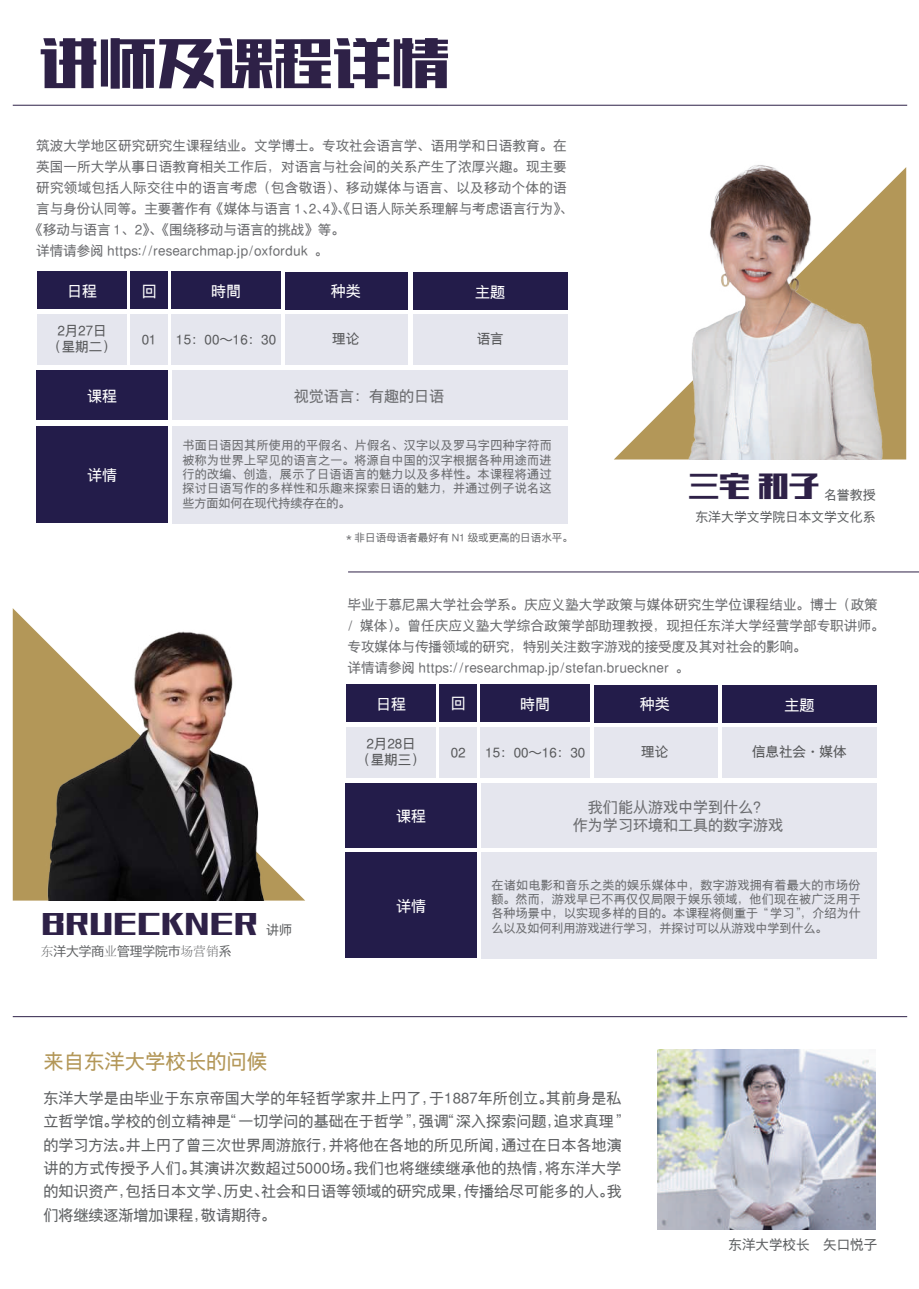
<style>
.page{position:relative;width:919px;height:1289px;background:#fff}
.page>*{position:absolute;margin:0;border:0;box-sizing:border-box;transform-origin:0 0}
.t1{font:58.65px "Tensentype Xi Chao Hei J";color:#2e2147}
.t2{font:30.6px "Tensentype Chao Hei J";color:#2e2147}
.t3{font:20.4px "Tensentype Jia Li Zhong Hei GB18030";color:#b39758}
.t4{font:15px/23.4px "Tensentype Jia Li Zhong Hei GB18030";color:#606264}
.t5{font:15px/18px "Tensentype Jia Li Zhong Hei GB18030";color:#6c6d70;text-align:center}
.t6{font:15px "Tensentype Jia Li Zhong Hei GB18030";color:#fff}
.t7{font:13.5px/21px "Tensentype Jia Li Zhong Hei GB18030";letter-spacing:.01em;color:#6c6d70}
.t8{font:13.5px/16.2px "Tensentype Jia Li Zhong Hei GB18030";color:#57585a;text-align:center}
.t9{font:13.5px "Tensentype Jia Li Zhong Hei GB18030";color:#606264}
.t10{font:12.9px/21.6px "Tensentype Jia Li Zhong Hei GB18030";color:#606264;text-align:right}
.t11{font:12.75px "BIZ UDP Gothic";color:#606264}
.t12{font:12px/14.4px "Tensentype Jia Li Zhong Hei GB18030";letter-spacing:.015em;color:#6c6d70;text-align:justify}
.t13{font:10.5px "Tensentype Jia Li Zhong Hei GB18030";color:#6c6d70}
.s1{font-family:"Adobe Song Std";font-weight:300}
</style>
<div class="page">
<img style="left:657px;top:1049px;width:218px;height:180px">
<hr style="left:13px;top:105px;width:894px;height:1px;background:#2e2147">
<hr style="left:13px;top:1016px;width:894px;height:1px;background:#2e2147">
<div style="left:37px;top:271px;width:90px;height:38px;background:#231c4a"></div>
<div style="left:172px;top:271px;width:109px;height:38px;background:#231c4a"></div>
<div style="left:285px;top:272px;width:123px;height:37px;background:#231c4a"></div>
<div style="left:172px;top:426px;width:395px;height:97px;background:#e5e6ee"></div>
<div style="left:130px;top:271px;width:38px;height:38px;background:#231c4a"></div>
<div style="left:37px;top:314px;width:90px;height:50px;background:#e5e6ee"></div>
<div style="left:172px;top:314px;width:109px;height:50px;background:#e5e6ee"></div>
<div style="left:285px;top:314px;width:123px;height:50px;background:#e5e6ee"></div>
<div style="left:130px;top:314px;width:38px;height:50px;background:#e5e6ee"></div>
<div style="left:413px;top:314px;width:154px;height:50px;background:#e5e6ee"></div>
<div style="left:172px;top:370px;width:395px;height:50px;background:#e5e6ee"></div>
<div style="left:413px;top:272px;width:154px;height:37px;background:#231c4a"></div>
<div style="left:37px;top:370px;width:131px;height:50px;background:#231c4a"></div>
<div style="left:37px;top:426px;width:131px;height:96px;background:#231c4a"></div>
<div style="left:346px;top:684px;width:90px;height:37px;background:#231c4a"></div>
<div style="left:481px;top:684px;width:108px;height:37px;background:#231c4a"></div>
<div style="left:594px;top:684px;width:123px;height:38px;background:#231c4a"></div>
<div style="left:481px;top:852px;width:395px;height:106px;background:#e5e6ee"></div>
<div style="left:439px;top:684px;width:38px;height:37px;background:#231c4a"></div>
<div style="left:346px;top:727px;width:90px;height:50px;background:#e5e6ee"></div>
<div style="left:481px;top:727px;width:108px;height:50px;background:#e5e6ee"></div>
<div style="left:594px;top:727px;width:123px;height:50px;background:#e5e6ee"></div>
<div style="left:439px;top:727px;width:38px;height:50px;background:#e5e6ee"></div>
<div style="left:722px;top:727px;width:154px;height:50px;background:#e5e6ee"></div>
<div style="left:481px;top:783px;width:395px;height:64px;background:#e5e6ee"></div>
<div style="left:722px;top:684px;width:154px;height:38px;background:#231c4a"></div>
<div style="left:346px;top:783px;width:131px;height:64px;background:#231c4a"></div>
<div style="left:346px;top:852px;width:131px;height:106px;background:#231c4a"></div>
<hr style="left:348px;top:571px;width:570px;height:1px;background:#2e2147">
<div style="left:889px;top:167px;width:17px;height:292px;background:#b39758"></div>
<img style="left:614px;top:165px;width:275px;height:294px">
<div style="left:13px;top:608px;width:27px;height:292px;background:#b39758"></div>
<img style="left:40px;top:631px;width:265px;height:269px">
<h1 class="t1" style="left:39px;top:24px;width:412px">讲师及课程详情</h1>
<p class="t7" style="left:36px;top:135px;width:532px">筑波大学地区研究研究生课程结业。文学博士。专攻社会语言学、语用学和日语教育。在</p>
<p class="t7" style="left:36px;top:156px;width:532px">英国一所大学从事日语教育相关工作后，对语言与社会间的关系产生了浓厚兴趣。现主要</p>
<p class="t7" style="left:36px;top:177px;width:532px">研究领域包括人际交往中的语言考虑（包含敬语）、移动媒体与语言、以及移动个体的语</p>
<p class="t7" style="left:36px;top:198px;width:538px">言与身份认同等。主要著作有《媒体与语言 1、2、4》、《日语人际关系理解与考虑语言行为》、</p>
<p class="t7" style="left:30px;top:219px;width:317px">《移动与语言 1、2》、《围绕移动与语言的挑战》等。</p>
<p class="t7" style="left:36px;top:240px;width:293px">详情请参阅 https://researchmap.jp/oxforduk 。</p>
<p class="t6" style="left:67px;top:281px;width:31px">日程</p>
<p class="t6" style="left:142px;top:280px;width:16px">回</p>
<p class="t6" style="left:211px;top:281px;width:31px">時間</p>
<p class="t6" style="left:331px;top:281px;width:31px">种类</p>
<p class="t8" style="left:142px;top:330px;width:16px">01</p>
<p class="t8" style="left:48px;top:322px;width:69px">2月27日<br>（星期二）</p>
<p class="t8" style="left:176px;top:330px;width:101px">15：00～16：30</p>
<p class="t8" style="left:332px;top:330px;width:28px">理论</p>
<p class="t6" style="left:87px;top:386px;width:31px">课程</p>
<p class="t5" style="left:294px;top:386px;width:151px">视觉语言：有趣的日语</p>
<p class="t6" style="left:475px;top:282px;width:31px">主题</p>
<p class="t8" style="left:477px;top:330px;width:28px">语言</p>
<p class="t6" style="left:87px;top:465px;width:31px">详情</p>
<p class="t12" style="left:182px;top:437px;width:371px">书面日语因其所使用的平假名、片假名、汉字以及罗马字四种字符而被称为世界上罕见的语言之一。将源自中国的汉字根据各种用途而进行的改编、创造，展示了日语语言的魅力以及多样性。本课程将通过探讨日语写作的多样性和乐趣来探索日语的魅力，并通过例子说名这些方面如何在现代持续存在的。</p>
<p class="t13" style="left:346px;top:530px;width:228px">* 非日语母语者最好有 N1 级或更高的日语水平。</p>
<h2 class="t2" style="left:688px;top:465px;width:133px">三宅 和子</h2>
<p class="t10" style="left:695px;top:484px;width:182px">名誉教授<br>东洋大学文学院日本文学文化系</p>
<p class="t7" style="left:347px;top:593px;width:538px">毕业于慕尼黑大学社会学系。庆应义塾大学政策与媒体研究生学位课程结业。博士（政策/ 媒体）。曾任庆应义塾大学综合政策学部助理教授，现担任东洋大学经营学部专职讲师。专攻媒体与传播领域的研究，特别关注数字游戏的接受度及其对社会的影响。<br>详情请参阅 https://researchmap.jp/stefan.brueckner 。</p>
<p class="t6" style="left:376px;top:694px;width:31px">日程</p>
<p class="t6" style="left:450px;top:693px;width:16px">回</p>
<p class="t6" style="left:520px;top:694px;width:31px">時間</p>
<p class="t6" style="left:639px;top:694px;width:31px">种类</p>
<p class="t8" style="left:451px;top:744px;width:16px">02</p>
<p class="t8" style="left:485px;top:743px;width:101px">15：00～16：30</p>
<p class="t8" style="left:641px;top:743px;width:28px">理论</p>
<p class="t8" style="left:357px;top:735px;width:69px">2月28日<br>（星期三）</p>
<p class="t6" style="left:784px;top:695px;width:31px">主题</p>
<p class="t8" style="left:752px;top:743px;width:96px">信息社会·媒体</p>
<h2 class="t2" style="left:41px;top:903px;width:218px">BRUECKNER</h2>
<p class="t10" style="left:266px;top:918px;width:27px">讲师</p>
<p class="t11" style="left:41px;top:944px;width:192px"><span class="s1">东</span>洋大学商<span class="s1">业</span>管理学院市<span class="s1">场营销</span>系</p>
<h3 class="t3" style="left:43px;top:1047px;width:225px">来自东洋大学校长的问候</h3>
<p class="t6" style="left:396px;top:806px;width:31px">课程</p>
<p class="t6" style="left:396px;top:895px;width:31px">详情</p>
<p class="t5" style="left:573px;top:797px;width:211px">我们能从游戏中学到什么？<br>作为学习环境和工具的数字游戏</p>
<p class="t12" style="left:491px;top:877px;width:371px">在诸如电影和音乐之类的娱乐媒体中，数字游戏拥有着最大的市场份额。然而，游戏早已不再仅仅局限于娱乐领域，他们现在被广泛用于各种场景中，以实现多样的目的。本课程将侧重于“学习”，介绍为什么以及如何利用游戏进行学习，并探讨可以从游戏中学到什么。</p>
<p class="t4" style="left:43px;top:1085px;width:587px">东洋大学是由毕业于东京帝国大学的年轻哲学家井上円了，于1887年所创立。其前身是私立哲学馆。学校的创立精神是“一切学问的基础在于哲学”，强调“深入探索问题，追求真理”的学习方法。井上円了曾三次世界周游旅行，并将他在各地的所见所闻，通过在日本各地演讲的方式传授予人们。其演讲次数超过5000场。我们也将继续继承他的热情，将东洋大学的知识资产，包括日本文学、历史、社会和日语等领域的研究成果，传播给尽可能多的人。我们将继续逐渐增加课程，敬请期待。</p>
<p class="t9" style="left:728px;top:1234px;width:150px">东洋大学校长　矢口悦子</p>
</div>
